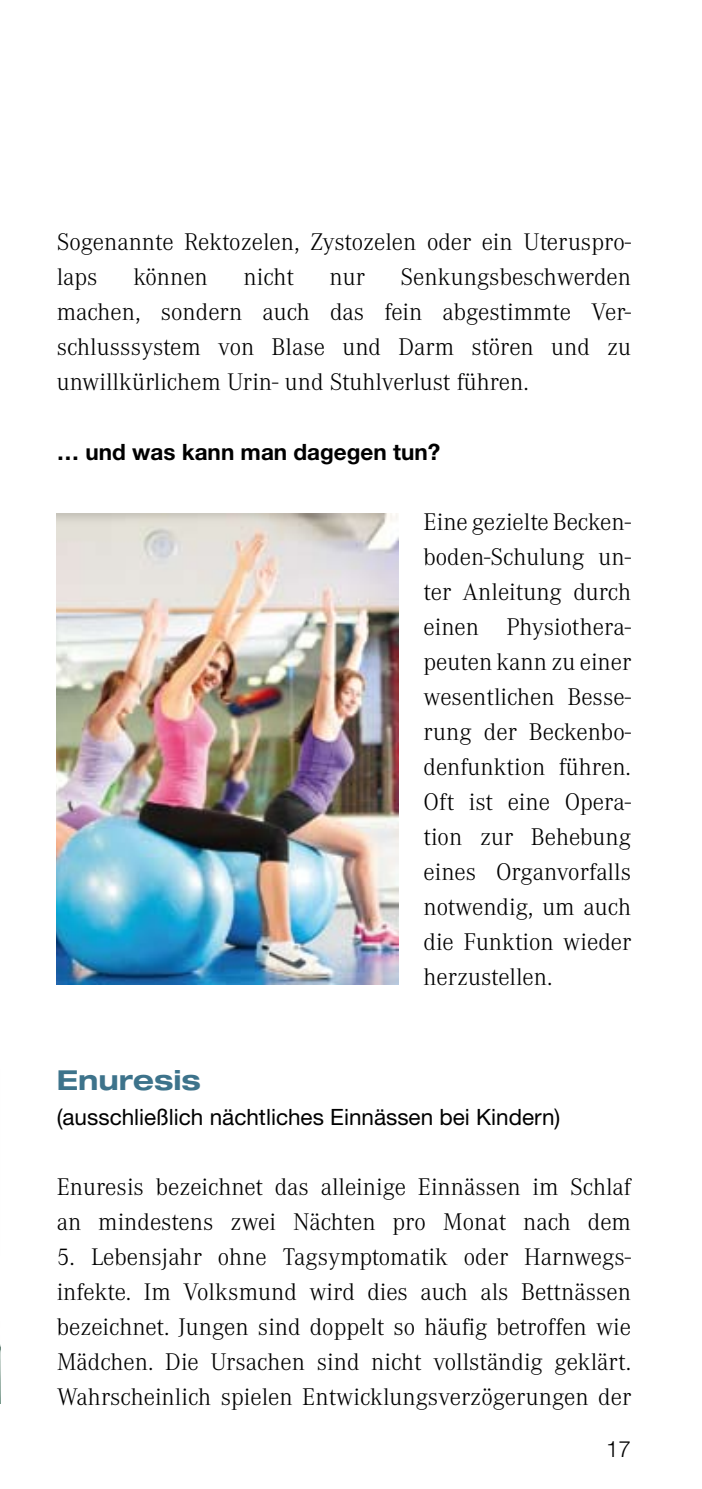
<style>
.page{position:relative;width:702px;height:1489px;background:#fff}
.page>*{position:absolute;margin:0;border:0;box-sizing:border-box;transform-origin:0 0}
.t1{font:700 expanded 27.5px "Helvetica Neue";color:#3d738b}
.t2{font:300 25px/35px "Corporate A";color:#000;text-align:justify}
.t3{font:22.5px "Helvetica Neue";color:#000}
.t4{font:700 22.5px "Helvetica Neue";color:#000}
.t5{font:300 22.5px "Helvetica Neue";color:#000}
</style>
<div class="page">
<img style="left:57px;top:513px;width:341px;height:471px">
<img style="left:0;top:1344px;width:1px;height:59px">
<p class="t2" style="left:57px;top:224px;width:575px">Sogenannte Rektozelen, Zystozelen oder ein Uteruspro&shy;laps</p>
<p class="t2" style="left:57px;top:259px;width:576px;text-indent:344px">Senkungsbeschwerden machen, sondern auch das fein abgestimmte Ver&shy;schlusssystem von Blase und Darm stören und zu unwillkürlichem Urin- und Stuhlverlust führen.</p>
<p class="t2" style="left:133px;top:259px;width:76px">können</p>
<p class="t2" style="left:243px;top:259px;width:52px">nicht</p>
<p class="t2" style="left:329px;top:259px;width:37px">nur</p>
<p class="t4" style="left:57px;top:437px;width:385px">… und was kann man dagegen tun?</p>
<p class="t2" style="left:423px;top:504px;width:209px">Eine gezielte Becken&shy;boden-Schulung un&shy;ter Anleitung durch einen Physiothera&shy;peuten kann zu einer wesentlichen Besse&shy;rung der Beckenbo&shy;denfunktion führen.<br>Oft ist eine Opera&shy;tion zur Behebung eines Organvorfalls notwendig, um auch die Funktion wieder herzustellen.</p>
<p class="t1" style="left:57px;top:1062px;width:146px">Enuresis</p>
<p class="t3" style="left:57px;top:1103px;width:505px">(ausschließlich nächtliches Einnässen bei Kindern)</p>
<p class="t2" style="left:57px;top:1169px;width:575px">Enuresis bezeichnet das alleinige Einnässen im Schlaf an mindestens zwei Nächten pro Monat nach dem</p>
<p class="t2" style="left:57px;top:1239px;width:576px">5. Lebensjahr ohne Tagsymptomatik oder Harnwegs&shy;infekte. Im Volksmund wird dies auch als Bettnässen bezeichnet. Jungen sind doppelt so häufig betroffen wie Mädchen. Die Ursachen sind nicht vollständig geklärt.<br>Wahrscheinlich spielen Entwicklungsverzögerungen der</p>
<p class="t5" style="left:606px;top:1435px;width:27px">17</p>
</div>
